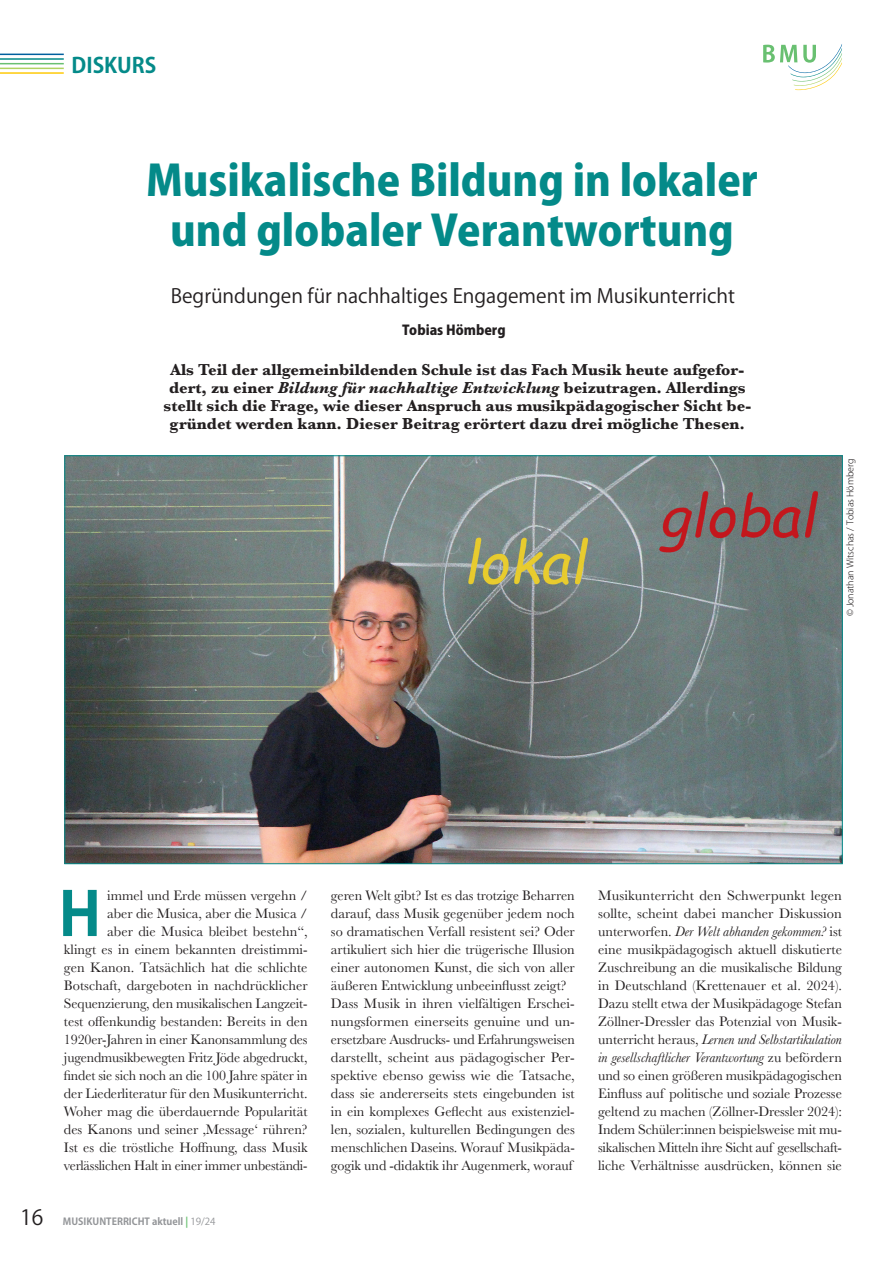
<style>
.page{position:relative;width:893px;height:1263px;background:#fff}
.page>*{position:absolute;margin:0;border:0;box-sizing:border-box;transform-origin:0 0}
.t1{font:700 60px "Koz Go Pro";color:#048a89}
.t2{font:800 42px/49.5px "Koz Go Pr 6 N";color:#048a89;text-align:center}
.t3{font:700 21px "Koz Go Pro";color:#048a89}
.t4{font:19.5px "Koz Go Pr 6 N";color:#231f20}
.t5{font:700 16.5px/18px "Baskerville";color:#231f20;text-align:center}
.t6{font:14.25px/18px "Baskerville";color:#231f20;text-align:right}
.t7{font:800 13.5px "Koz Go Pro";color:#231f20}
.t8{font:700 9.75px "Koz Go Pro";color:#939598}
.t9{font:300 9px "Koz Go Pro";color:#231f20}
.s1{font-style:italic}
.s2{font-weight:400;font-size:21px;color:#231f20}
.s3{color:#69c071}
.s4{font-weight:400}
</style>
<div class="page">
<hr style="left:0;top:72px;width:64px;height:2px;background:#feca0a">
<hr style="left:0;top:68px;width:64px;height:1px;background:#b0d360">
<hr style="left:0;top:63px;width:64px;height:1px;background:#69c071">
<hr style="left:0;top:58px;width:64px;height:2px;background:#048a89">
<hr style="left:0;top:54px;width:64px;height:1px;background:#00609e">
<svg style="left:763px;top:44px;width:79px;height:46px"></svg>
<img style="left:66px;top:457px;width:775px;height:405px">
<h3 class="t3" style="left:72px;top:51px;width:86px">DISKURS</h3>
<h2 class="t2" style="left:146px;top:157px;width:613px">Musikalische Bildung in lokaler und globaler Verantwortung</h2>
<h3 class="t4" style="left:171px;top:285px;width:566px">Begründungen für nachhaltiges Engagement im Musikunterricht</h3>
<p class="t7" style="left:402px;top:321px;width:105px">Tobias Hömberg</p>
<p class="t5" style="left:164px;top:361px;width:589px">Als Teil der allgemeinbildenden Schule ist das Fach Musik heute aufgefor&shy;dert, zu einer <span class="s1">Bildung für nachhaltige Entwicklung</span> beizutragen. Allerdings stellt sich die Frage, wie dieser Anspruch aus musikpädagogischer Sicht be&shy;gründet werden kann. Dieser Beitrag erörtert dazu drei mögliche Thesen.</p>
<p class="t9" style="left:844px;top:616px;width:160px;rotate:-90deg">© Jonathan Witschas / Tobias Hömberg</p>
<h1 class="t1" style="left:59px;top:875px;width:44px">H</h1>
<p class="t6" style="left:64px;top:887px;width:245px">immel und Erde müssen vergehn /<br>aber die Musica, aber die Musica /<br>aber die Musica bleibet bestehn“,<br>klingt es in einem bekannten dreistimmi&shy;gen Kanon. Tatsächlich hat die schlichte Botschaft, dargeboten in nachdrücklicher Sequenzierung, den musikalischen Langzeit&shy;test offenkundig bestanden: Bereits in den 1920er-Jahren in einer Kanonsammlung des jugendmusikbewegten Fritz Jöde abgedruckt, findet sie sich noch an die 100 Jahre später in der Liederliteratur für den Musikunterricht.<br>Woher mag die überdauernde Popularität des Kanons und seiner ‚Message‘ rühren?<br>Ist es die tröstliche Hoffnung, dass Musik verlässlichen Halt in einer immer unbeständi-</p>
<p class="t8" style="left:20px;top:1215px;width:197px"><span class="s2">16</span> MUSIKUNTERRICHT aktuell <span class="s3">|</span> <span class="s4">19/24</span></p>
<p class="t6" style="left:331px;top:887px;width:245px;text-align:left">geren Welt gibt? Ist es das trotzige Beharren darauf, dass Musik gegenüber jedem noch so dramatischen Verfall resistent sei? Oder artikuliert sich hier die trügerische Illusion einer autonomen Kunst, die sich von aller äußeren Entwicklung unbeeinflusst zeigt?<br>Dass Musik in ihren vielfältigen Erschei&shy;nungsformen einerseits genuine und un&shy;ersetzbare Ausdrucks- und Erfahrungsweisen darstellt, scheint aus pädagogischer Per&shy;spektive ebenso gewiss wie die Tatsache, dass sie andererseits stets eingebunden ist in ein komplexes Geflecht aus existenziel&shy;len, sozialen, kulturellen Bedingungen des menschlichen Daseins. Worauf Musikpäda&shy;gogik und -didaktik ihr Augenmerk, worauf</p>
<p class="t6" style="left:598px;top:887px;width:245px;text-align:justify">Musikunterricht den Schwerpunkt legen sollte, scheint dabei mancher Diskussion unterworfen. <span class="s1">Der Welt abhanden gekommen?</span> ist eine musikpädagogisch aktuell diskutierte Zuschreibung an die musikalische Bildung in Deutschland (Krettenauer et al. 2024).<br>Dazu stellt etwa der Musikpädagoge Stefan Zöllner-Dressler das Potenzial von Musik&shy;unterricht heraus, <span class="s1">Lernen und Selbstartikulation in gesellschaftlicher Verantwortung</span> zu befördern und so einen größeren musikpädagogischen Einfluss auf politische und soziale Prozesse geltend zu machen (Zöllner-Dressler 2024):<br>Indem Schüler:innen beispielsweise mit mu&shy;sikalischen Mitteln ihre Sicht auf gesellschaft&shy;liche Verhältnisse ausdrücken, können sie</p>
</div>
